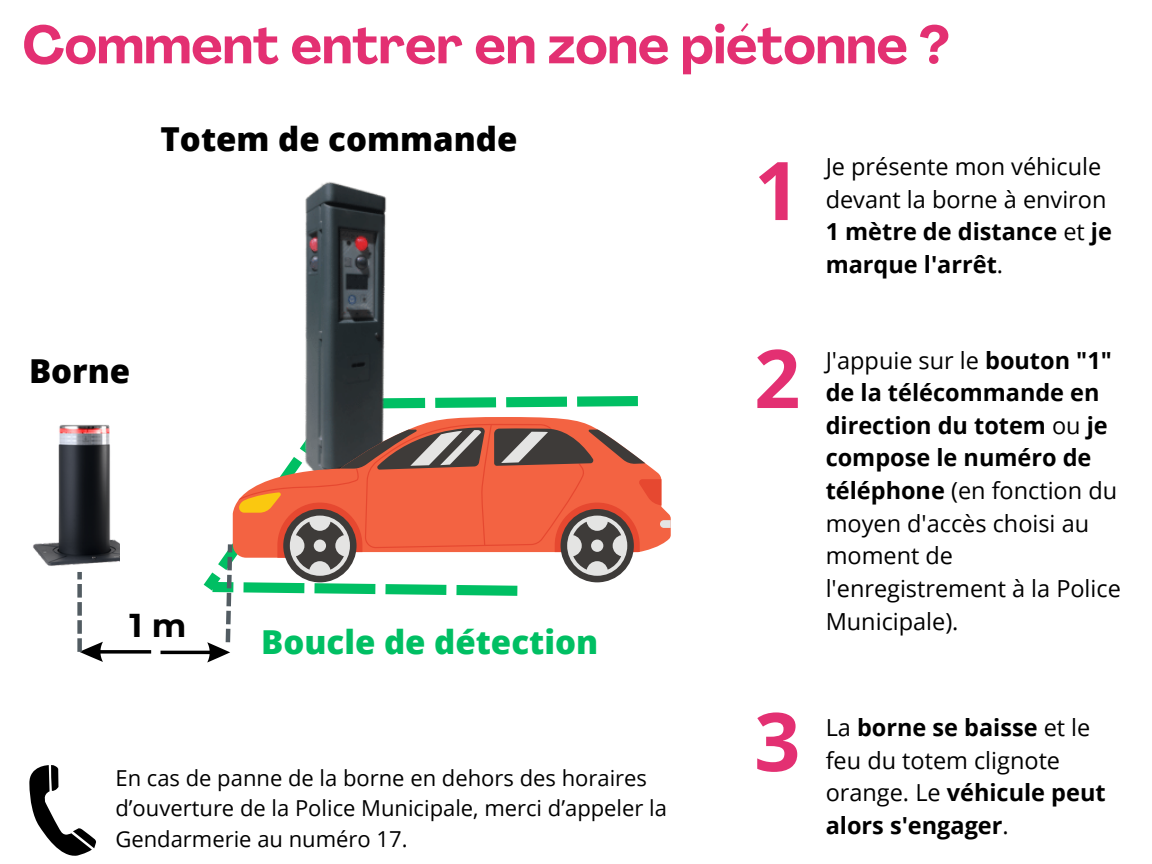
<style>
.page{position:relative;width:1152px;height:864px;background:#fff}
.page>*{position:absolute;margin:0;border:0;box-sizing:border-box;transform-origin:0 0}
.t1{font:700 81px "Open Sans";color:#e33072}
.t2{font:700 52.5px "Agrandir";color:#e33072}
.t3{font:800 33px "Open Sans";color:#000}
.t4{font:800 33px "Open Sans";color:#00bf63}
.t5{font:700 33px "Montserrat";color:#000}
.t6{font:23.55px/32.7px "Open Sans";color:#000}
.t7{font:700 23.55px/32.7px "Open Sans";color:#000}
.t8{font:22.05px/30.3px "Open Sans";color:#000}
.s1{font-weight:700}
.s2{font-weight:400}
</style>
<div class="page">
<img style="left:33px;top:424px;width:86px;height:142px">
<img style="left:305px;top:182px;width:82px;height:214px">
<svg style="left:638px;top:457px;width:33px;height:96px;fill:#f36342"></svg>
<svg style="left:77px;top:572px;width:74px;height:90px"></svg>
<svg style="left:161px;top:396px;width:477px;height:267px"></svg>
<svg style="left:29px;top:765px;width:67px;height:91px"></svg>
<p class="t2" style="left:23px;top:24px;width:929px">Comment entrer en zone piétonne ?</p>
<p class="t3" style="left:160px;top:115px;width:358px">Totem de commande</p>
<p class="t3" style="left:29px;top:348px;width:103px">Borne</p>
<p class="t5" style="left:130px;top:605px;width:58px">1 m</p>
<p class="t4" style="left:261px;top:618px;width:338px">Boucle de détection</p>
<p class="t8" style="left:115px;top:762px;width:553px">En cas de panne de la borne en dehors des horaires d’ouverture de la Police Municipale, merci d’appeler la<br>Gendarmerie au numéro 17.</p>
<p class="t1" style="left:754px;top:134px;width:48px">1</p>
<p class="t6" style="left:826px;top:150px;width:288px">Je présente mon véhicule devant la borne à environ<br><span class="s1">1 mètre de distance</span> et <span class="s1">je marque l'arrêt</span>.</p>
<p class="t1" style="left:754px;top:322px;width:48px">2</p>
<p class="t6" style="left:826px;top:343px;width:297px">J'appuie sur le <span class="s1">bouton "1" de la télécommande en direction du totem</span> ou <span class="s1">je compose le numéro de téléphone</span> (en fonction du moyen d'accès choisi au moment de l'enregistrement à la Police<br>Municipale).</p>
<p class="t1" style="left:754px;top:685px;width:48px">3</p>
<p class="t7" style="left:826px;top:710px;width:281px"><span class="s2">La</span> borne se baisse <span class="s2">et le feu du totem clignote orange. Le</span> véhicule peut alors s'engager<span class="s2">.</span></p>
</div>
